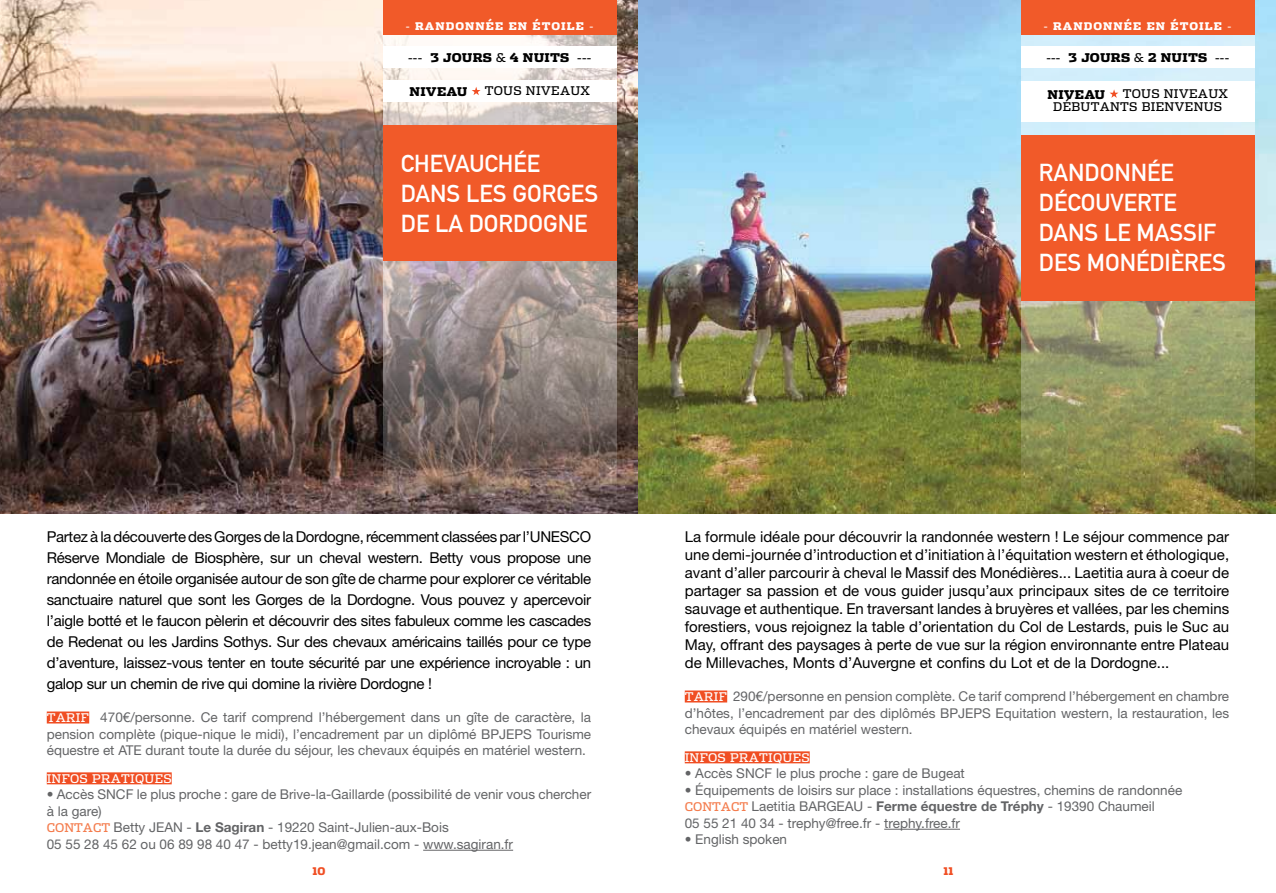
<style>
.page{position:relative;width:1276px;height:893px;background:#fff}
.page>*{position:absolute;margin:0;border:0;box-sizing:border-box;transform-origin:0 0}
.t1{font:700 24px/30px "DIN Alternate";color:#fff}
.t2{font:15px/21px "Helvetica Neue LT Std";letter-spacing:-.02em;color:#000;text-align:justify}
.t3{font:13.5px/16.5px "Helvetica Neue LT Std";color:#636466}
.t4{font:900 12px "Dispatch";letter-spacing:.02em;color:#000}
.t5{font:12px/13.5px "Dispatch";letter-spacing:.02em;color:#000}
.t6{font:12px "Dispatch";letter-spacing:.02em;color:#fff}
.t7{font:900 10.5px "Dispatch";letter-spacing:.1em;color:#fff}
.t8{font:900 10.5px "Dispatch";color:#f04e23}
.s1{font-weight:400}
.s2{font-family:"Dispatch";font-size:12px;color:#fff}
.s3{font-family:"Dispatch";font-size:12px;color:#f47c4d}
.s4{font-weight:700}
</style>
<div class="page">
<img style="left:0;top:0;width:638px;height:513px">
<svg style="left:383px;top:34px;width:234px;height:479px"></svg>
<div style="left:383px;top:47px;width:234px;height:21px;background:#fff"></div>
<div style="left:47px;top:711px;width:42px;height:12px;background:#f04e23"></div>
<div style="left:47px;top:772px;width:125px;height:12px;background:#f04e23"></div>
<hr style="left:423px;top:850px;width:90px;height:1px;background:#636466">
<div style="left:383px;top:0;width:234px;height:34px;background:#f15a29"></div>
<div style="left:383px;top:81px;width:234px;height:21px;background:#fff"></div>
<svg style="left:472px;top:87px;width:8px;height:8px"></svg>
<div style="left:383px;top:125px;width:234px;height:136px;background:#f15a29"></div>
<img style="left:638px;top:0;width:638px;height:513px">
<svg style="left:1020px;top:34px;width:234px;height:476px"></svg>
<div style="left:1020px;top:81px;width:234px;height:41px;background:#fff"></div>
<svg style="left:1109px;top:89px;width:9px;height:9px"></svg>
<div style="left:1020px;top:47px;width:234px;height:21px;background:#fff"></div>
<div style="left:685px;top:690px;width:42px;height:12px;background:#f04e23"></div>
<div style="left:685px;top:751px;width:124px;height:12px;background:#f04e23"></div>
<hr style="left:884px;top:829px;width:76px;height:1px;background:#636466">
<div style="left:1020px;top:0;width:234px;height:34px;background:#f15a29"></div>
<div style="left:1021px;top:135px;width:233px;height:165px;background:#f15a29"></div>
<p class="t7" style="left:406px;top:18px;width:189px"><span class="s1">-</span> RANDONNÉE EN ÉTOILE <span class="s1">-</span></p>
<p class="t4" style="left:408px;top:49px;width:185px"><span class="s1">---</span> 3 JOURS <span class="s1">&amp;</span> 4 NUITS <span class="s1">---</span></p>
<p class="t4" style="left:409px;top:83px;width:59px">NIVEAU</p>
<p class="t5" style="left:485px;top:83px;width:107px">TOUS NIVEAUX</p>
<h1 class="t1" style="left:401px;top:147px;width:16px">CHEVAUCHÉE<br>DANS</h1>
<h1 class="t1" style="left:401px;top:177px;width:184px;text-indent:65px">LES GORGES<br>DE LA DORDO</h1>
<h1 class="t1" style="left:543px;top:207px;width:30px">GNE</h1>
<p class="t7" style="left:1043px;top:18px;width:189px"><span class="s1">-</span> RANDONNÉE EN ÉTOILE <span class="s1">-</span></p>
<p class="t4" style="left:1046px;top:49px;width:184px"><span class="s1">---</span> 3 JOURS <span class="s1">&amp;</span> 2 NUITS <span class="s1">---</span></p>
<p class="t5" style="left:1053px;top:86px;width:176px;text-indent:69px">TOUS NIVEAUX<br>DÉBUTANTS BIENVENUS</p>
<p class="t4" style="left:1047px;top:86px;width:59px">NIVEAU</p>
<h1 class="t1" style="left:1039px;top:156px;width:16px;text-align:justify">RANDONNÉE DÉCOUVERTE DANS</h1>
<h1 class="t1" style="left:1104px;top:216px;width:47px">LE MASSI</h1>
<h1 class="t1" style="left:1203px;top:216px;width:14px">F</h1>
<h1 class="t1" style="left:1039px;top:246px;width:15px">DES</h1>
<h1 class="t1" style="left:1087px;top:246px;width:15px">MONÉDIÈRES</h1>
<p class="t2" style="left:47px;top:526px;width:546px">Partez à la découverte des Gorges de la Dordogne, récemment classées par l’UNESCO Réserve Mondiale de Biosphère, sur un cheval western. Betty vous propose une randonnée en étoile organisée autour de son gîte de charme pour explorer ce véritable sanctuaire naturel que sont les Gorges de la Dordogne. Vous pouvez y apercevoir l’aigle botté et le faucon pèlerin et découvrir des sites fabuleux comme les cascades de Redenat ou les Jardins Sothys. Sur des chevaux américains taillés pour ce type d’aventure, laissez-vous tenter en toute sécurité par une expérience incroyable : un galop sur un chemin de rive qui domine la rivière Dordogne !</p>
<p class="t3" style="left:47px;top:709px;width:546px;text-align:justify"><span class="s2">TARIF</span> 470€/personne. Ce tarif comprend l’hébergement dans un gîte de caractère, la pension complète (pique-nique le midi), l’encadrement par un diplômé BPJEPS Tourisme équestre et ATE durant toute la durée du séjour, les chevaux équipés en matériel western.</p>
<p class="t6" style="left:47px;top:770px;width:126px">INFOS PRATIQUES</p>
<p class="t3" style="left:47px;top:786px;width:546px">• Accès SNCF le plus proche : gare de Brive-la-Gaillarde (possibilité de venir vous chercher à la gare)<br><span class="s3">CONTACT</span> Betty JEAN - <span class="s4">Le Sagiran</span> - 19220 Saint-Julien-aux-Bois<br>05 55 28 45 62 ou 06 89 98 40 47 - betty19.jean@gmail.com - www.sagiran.fr</p>
<p class="t2" style="left:685px;top:527px;width:546px;line-height:18px">La formule idéale pour découvrir la randonnée western ! Le séjour commence par une demi-journée d’introduction et d’initiation à l’équitation western et éthologique, avant d’aller parcourir à cheval le Massif des Monédières... Laetitia aura à coeur de partager sa passion et de vous guider jusqu’aux principaux sites de ce territoire sauvage et authentique. En traversant landes à bruyères et vallées, par les chemins forestiers, vous rejoignez la table d’orientation du Col de Lestards, puis le Suc au May, offrant des paysages à perte de vue sur la région environnante entre Plateau de Millevaches, Monts d’Auvergne et confins du Lot et de la Dordogne...</p>
<p class="t3" style="left:685px;top:688px;width:546px;text-align:justify"><span class="s2">TARIF</span> 290€/personne en pension complète. Ce tarif comprend l’hébergement en chambre d’hôtes, l’encadrement par des diplômés BPJEPS Equitation western, la restauration, les chevaux équipés en matériel western.</p>
<p class="t6" style="left:685px;top:749px;width:126px">INFOS PRATIQUES</p>
<p class="t3" style="left:685px;top:765px;width:282px">• Accès SNCF le plus proche : gare de Bugeat</p>
<p class="t3" style="left:685px;top:782px;width:499px">• Équipements de loisirs sur place : installations équestres, chemins de randonnée<br><span class="s3">CONTACT</span> Laetitia Bargeau</p>
<p class="t3" style="left:685px;top:798px;width:471px;text-indent:182px">- <span class="s4">Ferme équestre de Tréphy</span> - 19390 Chaumeil<br>05 55 21 40 34 - trephy@free.fr - trephy.free.fr</p>
<p class="t3" style="left:685px;top:831px;width:104px">• English spoken</p>
<p class="t8" style="left:312px;top:864px;width:14px">10</p>
<p class="t8" style="left:943px;top:864px;width:11px">11</p>
</div>
